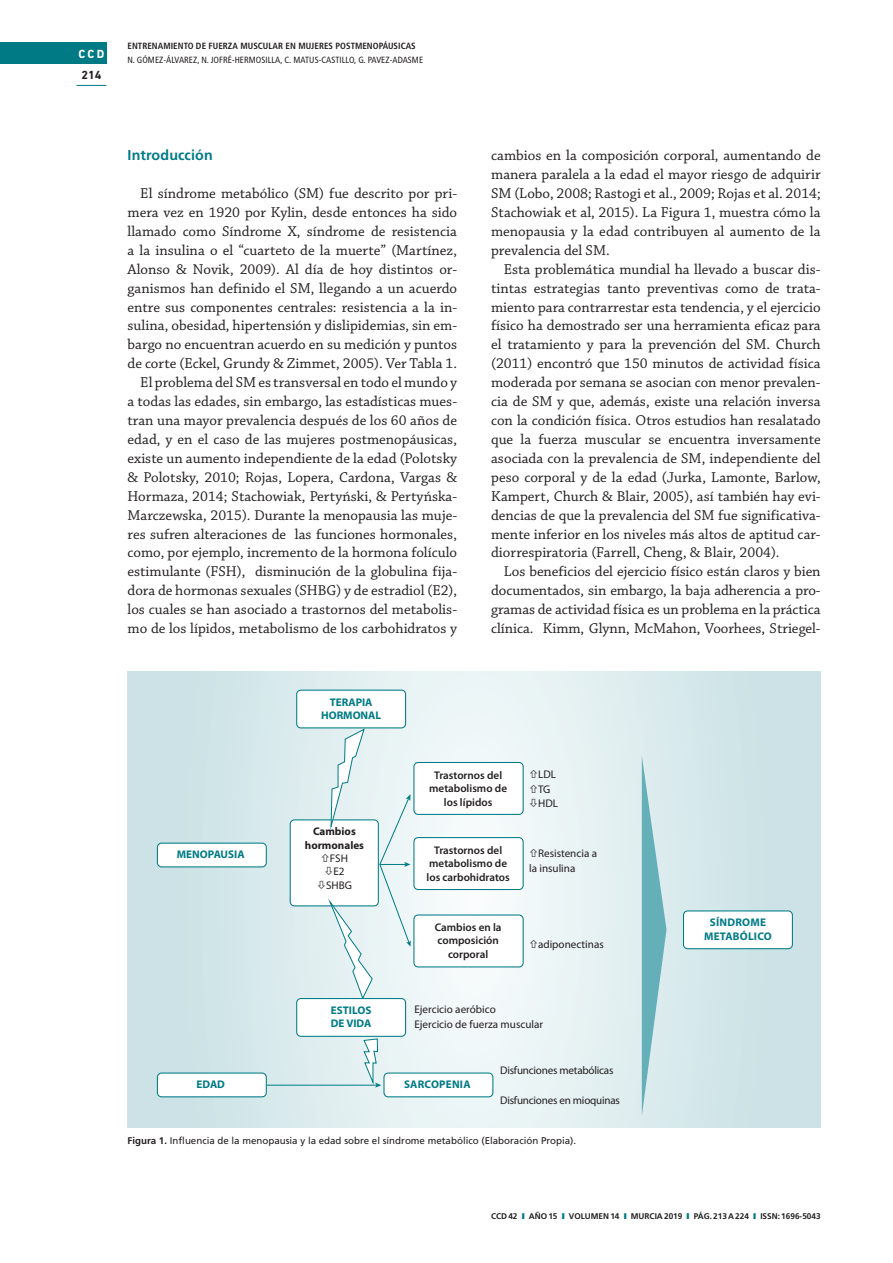
<style>
.page{position:relative;width:893px;height:1263px;background:#fff}
.page>*{position:absolute;margin:0;border:0;box-sizing:border-box;transform-origin:0 0}
.t1{font:15px/18.9px "Chaparral Pro";color:#231f20;text-align:justify}
._09-Ladillo{font:700 14.25px "Frutiger LT Std";letter-spacing:.01em;color:#007b85}
.t2{font:700 12px "DIN Next LT Pro";color:#fff}
.t3{font:700 12px "DIN Next LT Pro";color:#231f20}
.t4{font:600 11.1px/13.4px "Myriad Pro";color:#231f20;text-align:center}
.t5{font:11.1px/14.9px "Myriad Pro";color:#231f20}
.t6{font:11.1px "Myriad Pro";letter-spacing:-.02em;color:#231f20}
.t7{font:700 11.1px/13.4px "Myriad Pro";color:#007b85;text-align:center}
.t8{font:700 11.1px/13.4px "Myriad Pro";letter-spacing:.02em;color:#007b85;text-align:center}
.t9{font:700 11.1px "Myriad Pro";color:#231f20}
._11-Pie_de_foto_figu{font:9.75px "Frutiger LT Std";color:#231f20}
.t10{font:condensed 9px "Frutiger LT Std";letter-spacing:.005em;color:#231f20}
.t11{font:700 condensed 9px "Frutiger LT Std";letter-spacing:.005em;color:#231f20}
.t12{font:700 8.25px "Frutiger LT Std";color:#231f20}
.s1{font-weight:700}
.s2{font-weight:900;color:#007b85}
</style>
<div class="page">
<div style="left:0;top:43px;width:106px;height:21px;background:#007b85"></div>
<svg style="left:77px;top:85px;width:29px;height:1px"></svg>
<svg style="left:128px;top:671px;width:693px;height:457px"></svg>
<div style="left:297px;top:690px;width:109px;height:38px;background:#fff;border-radius:4px"></div>
<div style="left:296px;top:690px;width:110px;height:38px;border:1px solid #007b85;border-radius:4px"></div>
<div style="left:683px;top:911px;width:109px;height:38px;background:#fff;border-radius:4px"></div>
<div style="left:683px;top:910px;width:110px;height:39px;border:1px solid #007b85;border-radius:4px"></div>
<div style="left:290px;top:820px;width:88px;height:86px;background:#fff;border-radius:4px"></div>
<div style="left:290px;top:819px;width:89px;height:87px;border:1px solid #007b85;border-radius:4px"></div>
<div style="left:414px;top:762px;width:109px;height:52px;background:#fff;border-radius:4px"></div>
<div style="left:413px;top:762px;width:111px;height:53px;border:1px solid #007b85;border-radius:4px"></div>
<div style="left:414px;top:837px;width:109px;height:52px;background:#fff;border-radius:4px"></div>
<div style="left:413px;top:837px;width:111px;height:53px;border:1px solid #007b85;border-radius:4px"></div>
<div style="left:414px;top:915px;width:109px;height:52px;background:#fff;border-radius:4px"></div>
<div style="left:413px;top:914px;width:111px;height:53px;border:1px solid #007b85;border-radius:4px"></div>
<div style="left:297px;top:998px;width:109px;height:38px;background:#fff;border-radius:4px"></div>
<div style="left:296px;top:998px;width:110px;height:39px;border:1px solid #007b85;border-radius:4px"></div>
<div style="left:157px;top:843px;width:109px;height:24px;background:#fff;border-radius:4px"></div>
<div style="left:157px;top:842px;width:110px;height:25px;border:1px solid #007b85;border-radius:4px"></div>
<div style="left:157px;top:1073px;width:109px;height:24px;background:#fff;border-radius:4px"></div>
<div style="left:157px;top:1072px;width:110px;height:25px;border:1px solid #007b85;border-radius:4px"></div>
<div style="left:384px;top:1073px;width:109px;height:24px;background:#fff;border-radius:4px"></div>
<div style="left:383px;top:1072px;width:110px;height:25px;border:1px solid #007b85;border-radius:4px"></div>
<svg style="left:330px;top:728px;width:35px;height:102px"></svg>
<svg style="left:327px;top:898px;width:46px;height:101px"></svg>
<svg style="left:379px;top:794px;width:32px;height:152px"></svg>
<hr style="left:267px;top:1085px;width:110px;height:1px;background:#007b85">
<svg style="left:363px;top:1038px;width:18px;height:50px"></svg>
<svg style="left:642px;top:756px;width:24px;height:360px"></svg>
<svg style="left:530px;top:770px;width:7px;height:8px"></svg>
<svg style="left:530px;top:784px;width:7px;height:9px"></svg>
<svg style="left:530px;top:799px;width:7px;height:8px"></svg>
<svg style="left:530px;top:849px;width:7px;height:8px"></svg>
<svg style="left:530px;top:940px;width:7px;height:8px"></svg>
<p class="t2" style="left:78px;top:46px;width:28px">CCD</p>
<p class="t3" style="left:81px;top:68px;width:22px">214</p>
<p class="t11" style="left:128px;top:41px;width:290px">ENTRENAMIENTO DE FUERZA MUSCULAR EN MUJERES POSTMENOPÁUSICAS</p>
<p class="t10" style="left:128px;top:55px;width:297px">N. GÓMEZ-ÁLVAREZ, N. JOFRÉ-HERMOSILLA, C. MATUS-CASTILLO, G. PAVEZ-ADASME</p>
<p class="_09-Ladillo" style="left:128px;top:147px;width:87px">Introducción</p>
<p class="t1" style="left:128px;top:184px;width:331px;text-indent:13px">El síndrome metabólico (SM) fue descrito por pri&shy;mera vez en 1920 por Kylin, desde entonces ha sido llamado como Síndrome X, síndrome de resistencia a la insulina o el “cuarteto de la muerte” (Martínez, Alonso &amp; Novik, 2009). Al día de hoy distintos or&shy;ganismos han definido el SM, llegando a un acuerdo entre sus componentes centrales: resistencia a la in&shy;sulina, obesidad, hipertensión y dislipidemias, sin em&shy;bargo no encuentran acuerdo en su medición y puntos de corte (Eckel, Grundy &amp; Zimmet, 2005). Ver Tabla 1.</p>
<p class="t1" style="left:128px;top:374px;width:331px;text-indent:13px">El problema del SM es transversal en todo el mundo y a todas las edades, sin embargo, las estadísticas mues&shy;tran una mayor prevalencia después de los 60 años de edad, y en el caso de las mujeres postmenopáusicas, existe un aumento independiente de la edad (Polotsky &amp; Polotsky, 2010; Rojas, Lopera, Cardona, Vargas &amp; Hormaza, 2014; Stachowiak, Pertyński, &amp; Pertyńska-Marczewska, 2015). Durante la menopausia las muje&shy;res sufren alteraciones de las funciones hormonales, como, por ejemplo, incremento de la hormona folículo estimulante (FSH), disminución de la globulina fija&shy;dora de hormonas sexuales (SHBG) y de estradiol (E2), los cuales se han asociado a trastornos del metabolis&shy;mo de los lípidos, metabolismo de los carbohidratos y</p>
<p class="t7" style="left:321px;top:695px;width:62px">TERAPIA<br>HORMONAL</p>
<p class="t1" style="left:491px;top:147px;width:331px">cambios en la composición corporal, aumentando de manera paralela a la edad el mayor riesgo de adquirir SM (Lobo, 2008; Rastogi et al., 2009; Rojas et al. 2014; Stachowiak et al, 2015). La Figura 1, muestra cómo la menopausia y la edad contribuyen al aumento de la prevalencia del SM.</p>
<p class="t1" style="left:491px;top:260px;width:331px;text-indent:13px">Esta problemática mundial ha llevado a buscar dis&shy;tintas estrategias tanto preventivas como de trata&shy;miento para contrarrestar esta tendencia, y el ejercicio físico ha demostrado ser una herramienta eficaz para el tratamiento y para la prevención del SM. Church (2011) encontró que 150 minutos de actividad física moderada por semana se asocian con menor prevalen&shy;cia de SM y que, además, existe una relación inversa con la condición física. Otros estudios han resalatado que la fuerza muscular se encuentra inversamente asociada con la prevalencia de SM, independiente del peso corporal y de la edad (Jurka, Lamonte, Barlow, Kampert, Church &amp; Blair, 2005), así también hay evi&shy;dencias de que la prevalencia del SM fue significativa&shy;mente inferior en los niveles más altos de aptitud car&shy;diorrespiratoria (Farrell, Cheng, &amp; Blair, 2004).</p>
<p class="t1" style="left:491px;top:563px;width:331px;text-indent:13px">Los beneficios del ejercicio físico están claros y bien documentados, sin embargo, la baja adherencia a pro&shy;gramas de actividad física es un problema en la práctica clínica. Kimm, Glynn, McMahon, Voorhees, Striegel-</p>
<p class="t7" style="left:177px;top:848px;width:69px">MENOPAUSIA</p>
<p class="t9" style="left:313px;top:825px;width:44px">Cambios</p>
<p class="t9" style="left:305px;top:839px;width:61px">hormonales</p>
<p class="t5" style="left:330px;top:851px;width:20px">FSH</p>
<p class="t5" style="left:333px;top:864px;width:13px">E2</p>
<p class="t5" style="left:326px;top:878px;width:27px">SHBG</p>
<p class="t4" style="left:429px;top:769px;width:79px">Trastornos del metabolismo de los lípidos</p>
<p class="t4" style="left:427px;top:844px;width:85px">Trastornos del metabolismo de los carbohidratos</p>
<p class="t4" style="left:435px;top:921px;width:68px">Cambios en la composición corporal</p>
<p class="t5" style="left:538px;top:767px;width:21px">LDL<br>TG<br>HDL</p>
<p class="t5" style="left:529px;top:846px;width:70px;text-indent:9px">Resistencia a la insulina</p>
<p class="t5" style="left:538px;top:937px;width:67px">adiponectinas</p>
<p class="t5" style="left:414px;top:1002px;width:130px">Ejercicio aeróbico<br>Ejercicio de fuerza muscular</p>
<p class="t6" style="left:500px;top:1064px;width:115px">Disfunciones metabólicas</p>
<p class="t6" style="left:500px;top:1094px;width:121px">Disfunciones en mioquinas</p>
<p class="t7" style="left:331px;top:1004px;width:42px;text-align:left">ESTILOS<br>DE VIDA</p>
<p class="t7" style="left:196px;top:1078px;width:30px">EDAD</p>
<p class="t8" style="left:404px;top:1078px;width:68px">SARCOPENIA</p>
<p class="_11-Pie_de_foto_figu" style="left:128px;top:1135px;width:450px"><span class="s1">Figura 1.</span> Influencia de la menopausia y la edad sobre el síndrome metabólico (Elaboración Propia).</p>
<p class="t8" style="left:704px;top:916px;width:69px">SÍNDROME<br>METABÓLICO</p>
<p class="t12" style="left:491px;top:1211px;width:331px">CCD 42 <span class="s2">I</span> AÑO 15 <span class="s2">I</span> VOLUMEN 14 <span class="s2">I</span> MURCIA 2019 <span class="s2">I</span> PÁG. 213 A 224 <span class="s2">I</span> ISSN: 1696-5043</p>
</div>
